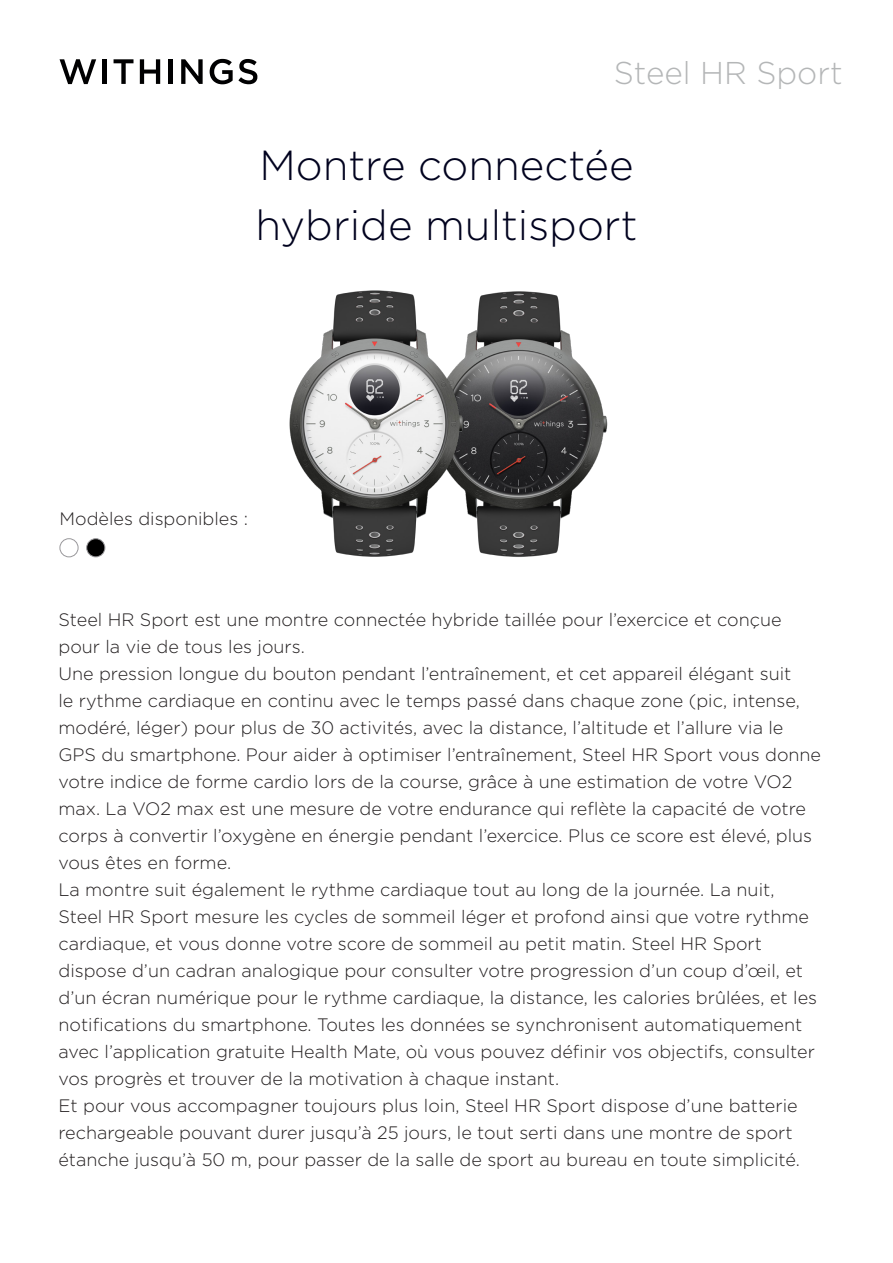
<style>
.page{position:relative;width:893px;height:1263px;background:#fff}
.page>*{position:absolute;margin:0;border:0;box-sizing:border-box;transform-origin:0 0}
.t1{font:300 42px "Gotham";color:#00021e}
.t2{font:300 31.5px "Gotham";color:#b4b6b7}
.t3{font:300 18px/27px "Gotham";color:#231f20}
</style>
<div class="page">
<img style="left:545px;top:293px;width:63px;height:262px">
<img style="left:289px;top:290px;width:256px;height:267px">
<div style="left:87px;top:539px;width:18px;height:18px;background:#000;border-radius:50%"></div>
<div style="left:86px;top:538px;width:19px;height:19px;border:1px solid #99989b;border-radius:50%"></div>
<div style="left:60px;top:538px;width:18px;height:19px;border:1px solid #99989b;border-radius:50%"></div>
<svg style="left:60px;top:59px;width:36px;height:25px"></svg>
<hr style="left:103px;top:59px;width:4px;height:25px;background:#000001">
<svg style="left:114px;top:59px;width:19px;height:25px"></svg>
<svg style="left:140px;top:59px;width:20px;height:25px"></svg>
<hr style="left:169px;top:59px;width:4px;height:25px;background:#000001">
<svg style="left:181px;top:59px;width:22px;height:25px"></svg>
<svg style="left:210px;top:59px;width:47px;height:25px"></svg>
<p class="t2" style="left:614px;top:53px;width:230px">Steel HR Sport</p>
<p class="t1" style="left:259px;top:139px;width:376px">Montre connectée</p>
<p class="t1" style="left:255px;top:199px;width:383px">hybride multisport</p>
<p class="t3" style="left:60px;top:504px;width:190px">Modèles disponibles :</p>
<p class="t3" style="left:58px;top:605px;width:725px">Steel HR Sport est une montre connectée hybride taillée pour l’exercice et conçue pour la vie de tous les jours.</p>
<p class="t3" style="left:58px;top:659px;width:764px">Une pression longue du bouton pendant l’entraînement, et cet appareil élégant suit<br>le rythme cardiaque en continu avec le temps passé dans chaque zone (pic, intense, modéré, léger) pour plus de 30 activités, avec la distance, l’altitude et l’allure via le GPS du smartphone. Pour aider à optimiser l’entraînement, Steel HR Sport vous donne votre indice de forme cardio lors de la course, grâce à une estimation de votre VO2 max. La VO2 max est une mesure de votre endurance qui reflète la capacité de votre corps à convertir l’oxygène en énergie pendant l’exercice. Plus ce score est élevé, plus vous êtes en forme.</p>
<p class="t3" style="left:58px;top:875px;width:760px">La montre suit également le rythme cardiaque tout au long de la journée. La nuit, Steel HR Sport mesure les cycles de sommeil léger et profond ainsi que votre rythme cardiaque, et vous donne votre score de sommeil au petit matin. Steel HR Sport dispose d’un cadran analogique pour consulter votre progression d’un coup d’œil, et d’un écran numérique pour le rythme cardiaque, la distance, les calories brûlées, et les notifications du smartphone. Toutes les données se synchronisent automatiquement avec l’application gratuite Health Mate, où vous pouvez définir vos objectifs, consulter vos progrès et trouver de la motivation à chaque instant.</p>
<p class="t3" style="left:58px;top:1091px;width:743px">Et pour vous accompagner toujours plus loin, Steel HR Sport dispose d’une batterie rechargeable pouvant durer jusqu’à 25 jours, le tout serti dans une montre de sport étanche jusqu’à 50 m, pour passer de la salle de sport au bureau en toute simplicité.</p>
</div>
